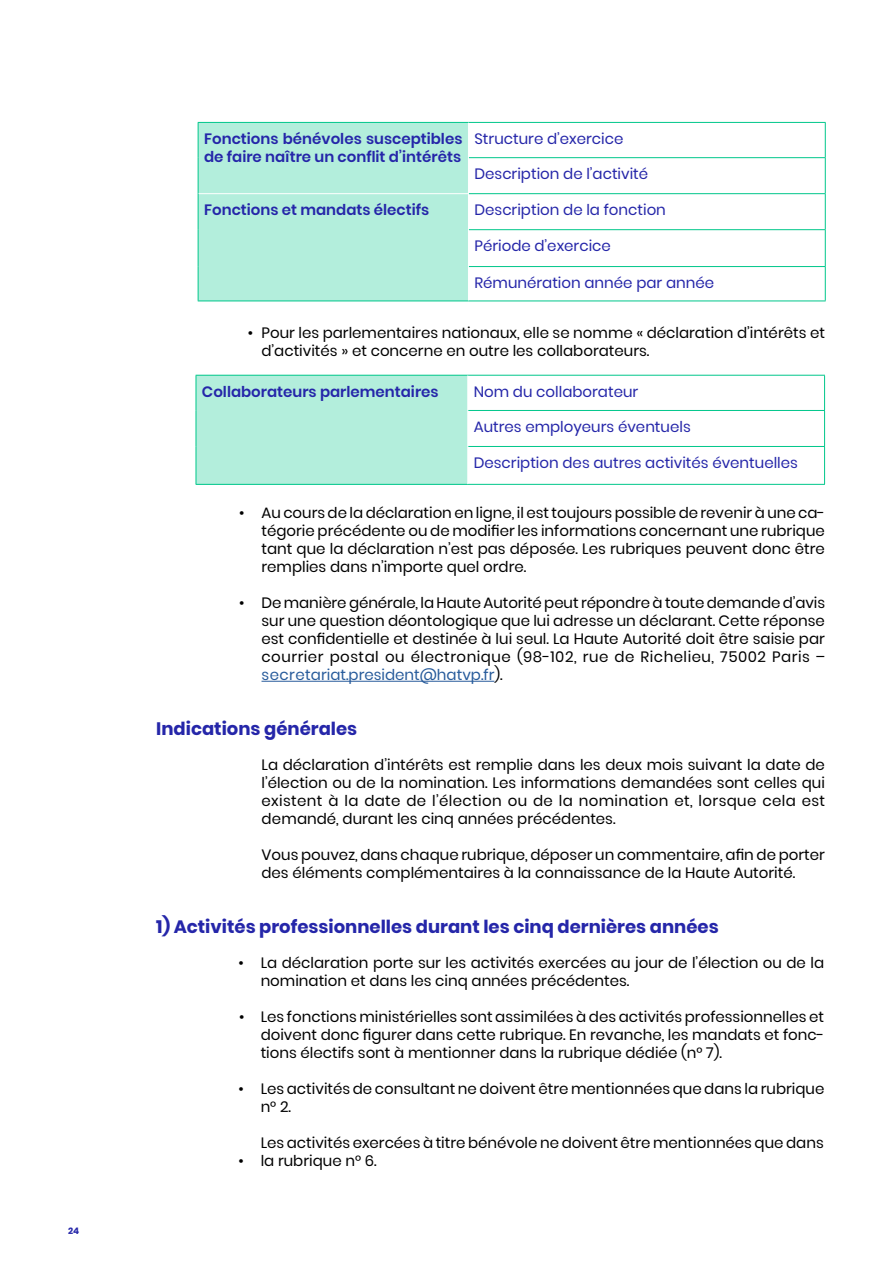
<style>
.page{position:relative;width:893px;height:1263px;background:#fff}
.page>*{position:absolute;margin:0;border:0;box-sizing:border-box;transform-origin:0 0}
.t1{font:700 18px "Poppins";color:#2526a9}
.t2{font:15px/18px "Poppins";color:#000}
.t3{font:15px "Poppins";color:#2526a9}
.t4{font:600 15px/18px "Poppins";color:#2526a9}
.t5{font:700 9px "Poppins";color:#2526a9}
.s1{color:#275b9b}
</style>
<div class="page">
<div style="left:196px;top:375px;width:272px;height:109px;background:#b3eedc"></div>
<hr style="left:196px;top:375px;width:272px;height:1px;background:#00c78b">
<hr style="left:196px;top:376px;width:1px;height:34px;background:#00c78b">
<hr style="left:196px;top:410px;width:1px;height:36px;background:#00c78b">
<hr style="left:196px;top:446px;width:1px;height:38px;background:#00c78b">
<hr style="left:196px;top:484px;width:272px;height:1px;background:#00c78b">
<hr style="left:468px;top:375px;width:357px;height:1px;background:#00c78b">
<hr style="left:824px;top:376px;width:1px;height:34px;background:#00c78b">
<hr style="left:468px;top:410px;width:357px;height:1px;background:#00c78b">
<hr style="left:824px;top:411px;width:1px;height:35px;background:#00c78b">
<hr style="left:468px;top:446px;width:357px;height:1px;background:#00c78b">
<hr style="left:824px;top:447px;width:1px;height:37px;background:#00c78b">
<hr style="left:468px;top:484px;width:357px;height:1px;background:#00c78b">
<hr style="left:467px;top:376px;width:1px;height:34px;background:#fff">
<hr style="left:467px;top:410px;width:1px;height:36px;background:#fff">
<hr style="left:467px;top:446px;width:1px;height:38px;background:#fff">
<hr style="left:261px;top:681px;width:233px;height:1px;background:#275b9b">
<div style="left:199px;top:123px;width:269px;height:178px;background:#b3eedc"></div>
<hr style="left:198px;top:122px;width:270px;height:1px;background:#00c78b">
<hr style="left:198px;top:123px;width:1px;height:35px;background:#00c78b">
<hr style="left:198px;top:158px;width:1px;height:36px;background:#00c78b">
<hr style="left:468px;top:122px;width:358px;height:1px;background:#00c78b">
<hr style="left:825px;top:123px;width:1px;height:34px;background:#00c78b">
<hr style="left:469px;top:157px;width:357px;height:1px;background:#00c78b">
<hr style="left:825px;top:158px;width:1px;height:35px;background:#00c78b">
<hr style="left:469px;top:193px;width:357px;height:1px;background:#00c78b">
<hr style="left:825px;top:194px;width:1px;height:35px;background:#00c78b">
<hr style="left:469px;top:229px;width:357px;height:1px;background:#00c78b">
<hr style="left:825px;top:230px;width:1px;height:36px;background:#00c78b">
<hr style="left:469px;top:266px;width:357px;height:1px;background:#00c78b">
<hr style="left:825px;top:267px;width:1px;height:34px;background:#00c78b">
<hr style="left:468px;top:301px;width:358px;height:1px;background:#00c78b">
<hr style="left:198px;top:193px;width:271px;height:1px;background:#fff">
<hr style="left:198px;top:194px;width:1px;height:36px;background:#00c78b">
<hr style="left:198px;top:230px;width:1px;height:37px;background:#00c78b">
<hr style="left:198px;top:267px;width:1px;height:34px;background:#00c78b">
<hr style="left:198px;top:301px;width:270px;height:1px;background:#00c78b">
<p class="t5" style="left:68px;top:1225px;width:13px">24</p>
<p class="t4" style="left:204px;top:130px;width:260px">Fonctions bénévoles susceptibles de faire naître un conflit d’intérêts</p>
<p class="t3" style="left:474px;top:130px;width:151px">Structure d’exercice</p>
<p class="t3" style="left:474px;top:165px;width:175px">Description de l’activité</p>
<p class="t4" style="left:204px;top:201px;width:227px">Fonctions et mandats électifs</p>
<p class="t3" style="left:474px;top:201px;width:193px">Description de la fonction</p>
<p class="t3" style="left:474px;top:237px;width:138px">Période d’exercice</p>
<p class="t3" style="left:474px;top:274px;width:241px">Rémunération année par année</p>
<p class="t2" style="left:248px;top:324px;width:7px">•</p>
<p class="t2" style="left:261px;top:324px;width:565px">Pour les parlementaires nationaux, elle se nomme « déclaration d’intérêts et d’activités » et concerne en outre les collaborateurs.</p>
<p class="t4" style="left:202px;top:383px;width:238px">Collaborateurs parlementaires</p>
<p class="t3" style="left:474px;top:383px;width:166px">Nom du collaborateur</p>
<p class="t3" style="left:474px;top:418px;width:218px">Autres employeurs éventuels</p>
<p class="t3" style="left:474px;top:454px;width:326px">Description des autres activités éventuelles</p>
<p class="t2" style="left:261px;top:504px;width:565px;text-align:justify">Au cours de la déclaration en ligne, il est toujours possible de revenir à une ca&shy;tégorie précédente ou de modifier les informations concernant une rubrique tant que la déclaration n’est pas déposée. Les rubriques peuvent donc être remplies dans n’importe quel ordre.</p>
<p class="t2" style="left:261px;top:594px;width:565px;text-align:justify">De manière générale, la Haute Autorité peut répondre à toute demande d’avis sur une question déontologique que lui adresse un déclarant. Cette réponse est confidentielle et destinée à lui seul. La Haute Autorité doit être saisie par courrier postal ou électronique (98-102, rue de Richelieu, 75002 Paris – <span class="s1">secretariat.president@hatvp.fr</span>).</p>
<p class="t2" style="left:239px;top:504px;width:7px">•</p>
<p class="t2" style="left:239px;top:594px;width:7px">•</p>
<p class="t1" style="left:156px;top:718px;width:202px">Indications générales</p>
<p class="t2" style="left:261px;top:756px;width:565px;text-align:justify">La déclaration d’intérêts est remplie dans les deux mois suivant la date de l’élection ou de la nomination. Les informations demandées sont celles qui existent à la date de l’élection ou de la nomination et, lorsque cela est demandé, durant les cinq années précédentes.</p>
<p class="t2" style="left:261px;top:846px;width:565px">Vous pouvez, dans chaque rubrique, déposer un commentaire, afin de porter des éléments complémentaires à la connaissance de la Haute Autorité.</p>
<p class="t1" style="left:156px;top:916px;width:564px">1) Activités professionnelles durant les cinq dernières années</p>
<p class="t2" style="left:261px;top:954px;width:565px">La déclaration porte sur les activités exercées au jour de l’élection ou de la nomination et dans les cinq années précédentes.</p>
<p class="t2" style="left:261px;top:1008px;width:565px;text-align:justify">Les fonctions ministérielles sont assimilées à des activités professionnelles et doivent donc figurer dans cette rubrique. En revanche, les mandats et fonc&shy;tions électifs sont à mentionner dans la rubrique dédiée (n° 7).</p>
<p class="t2" style="left:261px;top:1080px;width:565px">Les activités de consultant ne doivent être mentionnées que dans la rubrique n° 2.</p>
<p class="t2" style="left:261px;top:1134px;width:565px">Les activités exercées à titre bénévole ne doivent être mentionnées que dans la rubrique n° 6.</p>
<p class="t2" style="left:238px;top:954px;width:7px">•</p>
<p class="t2" style="left:239px;top:1008px;width:7px">•</p>
<p class="t2" style="left:238px;top:1080px;width:7px">•</p>
<p class="t2" style="left:238px;top:1152px;width:7px">•</p>
</div>
